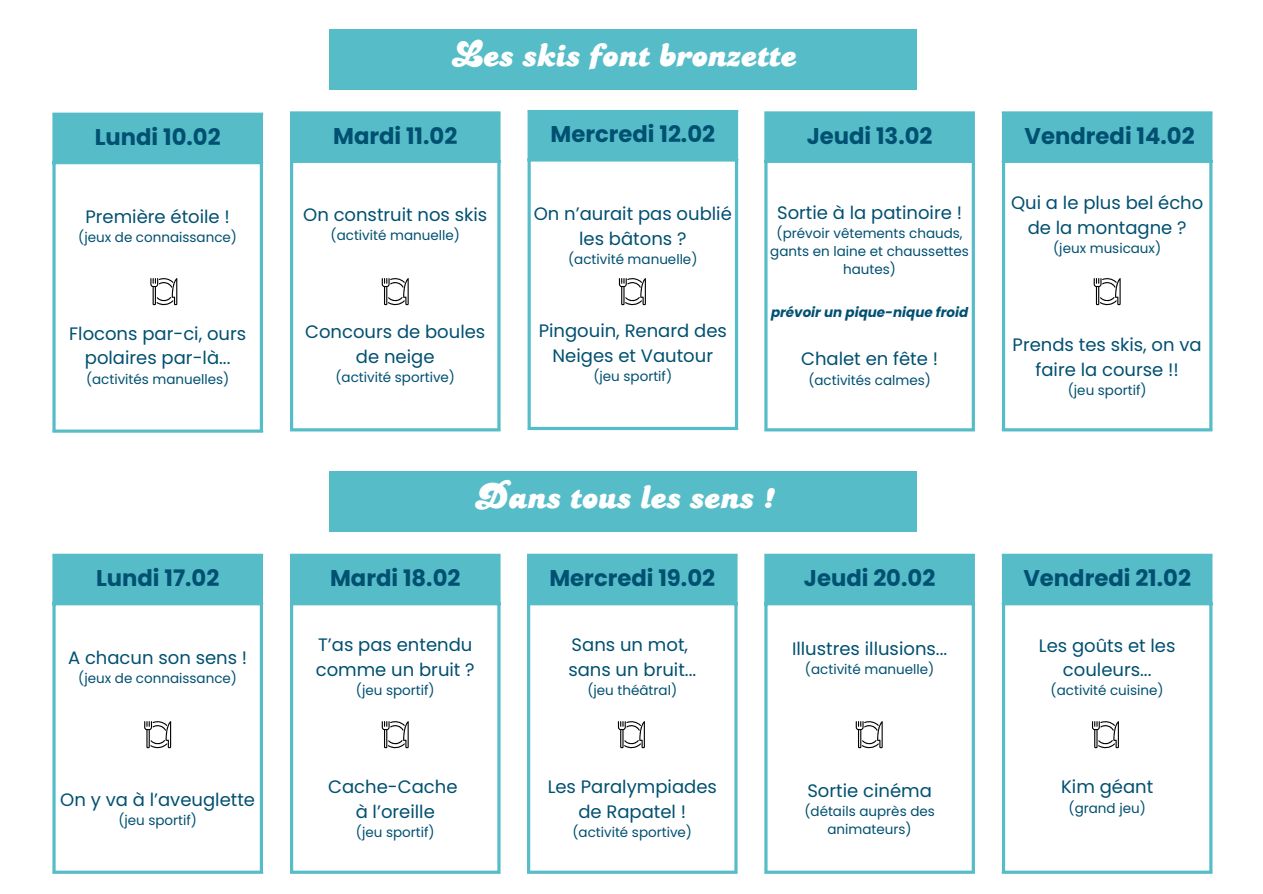
<style>
.page{position:relative;width:1263px;height:894px;background:#fff}
.page>*{position:absolute;margin:0;border:0;box-sizing:border-box;transform-origin:0 0}
.t1{font:36.75px "Candice Com";color:#fff}
.t2{font:700 22.65px "Poppins";color:#005071}
.t3{font:18px/24.8px "Poppins";color:#005071;text-align:center}
.t4{font:13.5px/18px "Poppins";color:#005071;text-align:center}
.t5{font:italic 700 13.5px "Poppins";color:#005071}
</style>
<div class="page">
<div style="left:291px;top:113px;width:208px;height:49px;background:#56bdc8"></div>
<hr style="left:290px;top:114px;width:3px;height:314px;background:#56bdc8">
<svg style="left:497px;top:114px;width:4px;height:314px"></svg>
<hr style="left:290px;top:111px;width:211px;height:3px;background:#56bdc8">
<hr style="left:290px;top:160px;width:211px;height:3px;background:#56bdc8">
<hr style="left:290px;top:428px;width:211px;height:3px;background:#56bdc8">
<div style="left:529px;top:111px;width:208px;height:49px;background:#56bdc8"></div>
<hr style="left:528px;top:113px;width:3px;height:314px;background:#56bdc8">
<hr style="left:735px;top:113px;width:3px;height:314px;background:#56bdc8">
<hr style="left:528px;top:110px;width:210px;height:3px;background:#56bdc8">
<hr style="left:528px;top:158px;width:210px;height:3px;background:#56bdc8">
<hr style="left:528px;top:427px;width:210px;height:3px;background:#56bdc8">
<div style="left:330px;top:30px;width:587px;height:60px;background:#56bdc8"></div>
<div style="left:766px;top:113px;width:208px;height:49px;background:#56bdc8"></div>
<hr style="left:764px;top:114px;width:3px;height:314px;background:#56bdc8">
<hr style="left:972px;top:114px;width:3px;height:314px;background:#56bdc8">
<hr style="left:764px;top:111px;width:211px;height:3px;background:#56bdc8">
<hr style="left:764px;top:160px;width:211px;height:3px;background:#56bdc8">
<hr style="left:764px;top:428px;width:211px;height:3px;background:#56bdc8">
<div style="left:1003px;top:113px;width:208px;height:49px;background:#56bdc8"></div>
<hr style="left:1002px;top:114px;width:3px;height:314px;background:#56bdc8">
<hr style="left:1209px;top:114px;width:3px;height:314px;background:#56bdc8">
<hr style="left:1002px;top:111px;width:210px;height:3px;background:#56bdc8">
<hr style="left:1002px;top:160px;width:210px;height:3px;background:#56bdc8">
<hr style="left:1002px;top:428px;width:210px;height:3px;background:#56bdc8">
<div style="left:291px;top:555px;width:208px;height:49px;background:#56bdc8"></div>
<hr style="left:290px;top:556px;width:3px;height:314px;background:#56bdc8">
<svg style="left:497px;top:556px;width:4px;height:314px"></svg>
<hr style="left:290px;top:553px;width:211px;height:3px;background:#56bdc8">
<hr style="left:290px;top:602px;width:211px;height:3px;background:#56bdc8">
<hr style="left:290px;top:870px;width:211px;height:3px;background:#56bdc8">
<div style="left:528px;top:555px;width:208px;height:49px;background:#56bdc8"></div>
<hr style="left:527px;top:556px;width:3px;height:314px;background:#56bdc8">
<svg style="left:734px;top:556px;width:4px;height:314px"></svg>
<hr style="left:527px;top:553px;width:211px;height:3px;background:#56bdc8">
<hr style="left:527px;top:602px;width:211px;height:3px;background:#56bdc8">
<hr style="left:527px;top:870px;width:211px;height:3px;background:#56bdc8">
<div style="left:766px;top:555px;width:208px;height:49px;background:#56bdc8"></div>
<hr style="left:764px;top:556px;width:3px;height:314px;background:#56bdc8">
<hr style="left:972px;top:556px;width:3px;height:314px;background:#56bdc8">
<hr style="left:764px;top:553px;width:211px;height:3px;background:#56bdc8">
<hr style="left:764px;top:602px;width:211px;height:3px;background:#56bdc8">
<hr style="left:764px;top:870px;width:211px;height:3px;background:#56bdc8">
<div style="left:1003px;top:555px;width:208px;height:49px;background:#56bdc8"></div>
<hr style="left:1002px;top:556px;width:3px;height:314px;background:#56bdc8">
<hr style="left:1209px;top:556px;width:3px;height:314px;background:#56bdc8">
<hr style="left:1002px;top:553px;width:210px;height:3px;background:#56bdc8">
<hr style="left:1002px;top:602px;width:210px;height:3px;background:#56bdc8">
<hr style="left:1002px;top:870px;width:210px;height:3px;background:#56bdc8">
<svg style="left:382px;top:278px;width:27px;height:28px"></svg>
<svg style="left:619px;top:278px;width:27px;height:28px"></svg>
<svg style="left:1094px;top:278px;width:27px;height:28px"></svg>
<svg style="left:382px;top:721px;width:27px;height:28px"></svg>
<svg style="left:618px;top:721px;width:27px;height:28px"></svg>
<svg style="left:856px;top:721px;width:27px;height:28px"></svg>
<div style="left:54px;top:114px;width:208px;height:49px;background:#56bdc8"></div>
<svg style="left:52px;top:116px;width:4px;height:313px"></svg>
<hr style="left:260px;top:116px;width:3px;height:313px;background:#56bdc8">
<hr style="left:52px;top:113px;width:211px;height:3px;background:#56bdc8">
<hr style="left:52px;top:161px;width:211px;height:3px;background:#56bdc8">
<hr style="left:52px;top:429px;width:211px;height:3px;background:#56bdc8">
<svg style="left:150px;top:278px;width:27px;height:28px"></svg>
<div style="left:54px;top:555px;width:208px;height:49px;background:#56bdc8"></div>
<svg style="left:52px;top:556px;width:4px;height:314px"></svg>
<hr style="left:260px;top:556px;width:3px;height:314px;background:#56bdc8">
<hr style="left:52px;top:553px;width:211px;height:3px;background:#56bdc8">
<hr style="left:52px;top:602px;width:211px;height:3px;background:#56bdc8">
<hr style="left:52px;top:870px;width:211px;height:3px;background:#56bdc8">
<svg style="left:144px;top:721px;width:27px;height:28px"></svg>
<div style="left:330px;top:471px;width:587px;height:60px;background:#56bdc8"></div>
<svg style="left:1092px;top:721px;width:27px;height:28px"></svg>
<p class="t2" style="left:95px;top:121px;width:127px">Lundi 10.02</p>
<p class="t3" style="left:85px;top:204px;width:146px">Première étoile !</p>
<p class="t4" style="left:78px;top:228px;width:160px">(jeux de connaissance)</p>
<p class="t3" style="left:69px;top:321px;width:179px">Flocons par-ci, ours polaires par-là...</p>
<p class="t4" style="left:86px;top:370px;width:145px">(activités manuelles)</p>
<p class="t2" style="left:96px;top:562px;width:125px">Lundi 17.02</p>
<p class="t3" style="left:68px;top:644px;width:181px">A chacun son sens !</p>
<p class="t4" style="left:78px;top:669px;width:160px">(jeux de connaissance)</p>
<p class="t3" style="left:60px;top:786px;width:196px">On y va à l’aveuglette</p>
<p class="t4" style="left:118px;top:810px;width:80px">(jeu sportif)</p>
<p class="t1" style="left:450px;top:34px;width:347px">Les skis font bronzette</p>
<h1 class="t2" style="left:333px;top:120px;width:126px">Mardi 11.02</h1>
<p class="t2" style="left:550px;top:119px;width:166px">Mercredi 12.02</p>
<p class="t2" style="left:807px;top:120px;width:127px">Jeudi 13.02</p>
<p class="t3" style="left:303px;top:202px;width:186px">On construit nos skis</p>
<p class="t4" style="left:331px;top:227px;width:131px">(activité manuelle)</p>
<p class="t3" style="left:305px;top:319px;width:182px">Concours de boules de neige</p>
<p class="t4" style="left:335px;top:368px;width:121px">(activité sportive)</p>
<p class="t3" style="left:534px;top:201px;width:200px">On n’aurait pas oublié les bâtons ?</p>
<p class="t4" style="left:568px;top:250px;width:131px">(activité manuelle)</p>
<p class="t3" style="left:539px;top:318px;width:190px">Pingouin, Renard des<br>Neiges et Vautour</p>
<p class="t4" style="left:593px;top:367px;width:80px">(jeu sportif)</p>
<p class="t3" style="left:777px;top:200px;width:186px">Sortie à la patinoire !</p>
<p class="t4" style="left:770px;top:224px;width:200px">(prévoir vêtements chauds, gants en laine et chaussettes hautes)</p>
<p class="t5" style="left:771px;top:303px;width:199px">prévoir un pique-nique froid</p>
<p class="t3" style="left:801px;top:346px;width:138px">Chalet en fête !</p>
<p class="t4" style="left:808px;top:371px;width:124px">(activités calmes)</p>
<p class="t1" style="left:474px;top:476px;width:300px">Dans tous les sens !</p>
<p class="t2" style="left:330px;top:562px;width:132px">Mardi 18.02</p>
<p class="t3" style="left:316px;top:632px;width:160px;text-align:left">T’as pas entendu comme un bruit ?</p>
<p class="t4" style="left:356px;top:681px;width:80px">(jeu sportif)</p>
<p class="t2" style="left:549px;top:562px;width:167px">Mercredi 19.02</p>
<p class="t3" style="left:572px;top:632px;width:118px">Sans un mot,</p>
<p class="t3" style="left:568px;top:657px;width:129px">sans un bruit...</p>
<h1 class="t4" style="left:587px;top:681px;width:91px">(jeu théâtral)</h1>
<p class="t2" style="left:804px;top:562px;width:133px">Jeudi 20.02</p>
<p class="t3" style="left:792px;top:635px;width:157px">Illustres illusions...</p>
<p class="t4" style="left:805px;top:660px;width:131px">(activité manuelle)</p>
<p class="t3" style="left:328px;top:774px;width:131px">Cache-Cache</p>
<p class="t3" style="left:356px;top:799px;width:81px">à l’oreille</p>
<p class="t4" style="left:356px;top:823px;width:80px">(jeu sportif)</p>
<p class="t3" style="left:548px;top:774px;width:171px">Les Paralympiades</p>
<p class="t3" style="left:578px;top:799px;width:109px">de Rapatel !</p>
<p class="t4" style="left:572px;top:823px;width:121px">(activité sportive)</p>
<p class="t3" style="left:807px;top:777px;width:126px">Sortie cinéma</p>
<p class="t4" style="left:804px;top:801px;width:132px">(détails auprès des animateurs)</p>
<p class="t2" style="left:1024px;top:120px;width:172px">Vendredi 14.02</p>
<p class="t3" style="left:1011px;top:190px;width:194px">Qui a le plus bel écho de la montagne ?</p>
<p class="t4" style="left:1053px;top:239px;width:110px">(jeux musicaux)</p>
<p class="t3" style="left:1013px;top:332px;width:191px">Prends tes skis, on va faire la course !!</p>
<p class="t4" style="left:1068px;top:381px;width:80px">(jeu sportif)</p>
<p class="t2" style="left:1023px;top:562px;width:169px">Vendredi 21.02</p>
<p class="t3" style="left:1039px;top:632px;width:138px">Les goûts et les couleurs...</p>
<p class="t4" style="left:1051px;top:681px;width:115px">(activité cuisine)</p>
<p class="t3" style="left:1061px;top:774px;width:94px">Kim géant</p>
<p class="t4" style="left:1068px;top:798px;width:79px">(grand jeu)</p>
</div>
